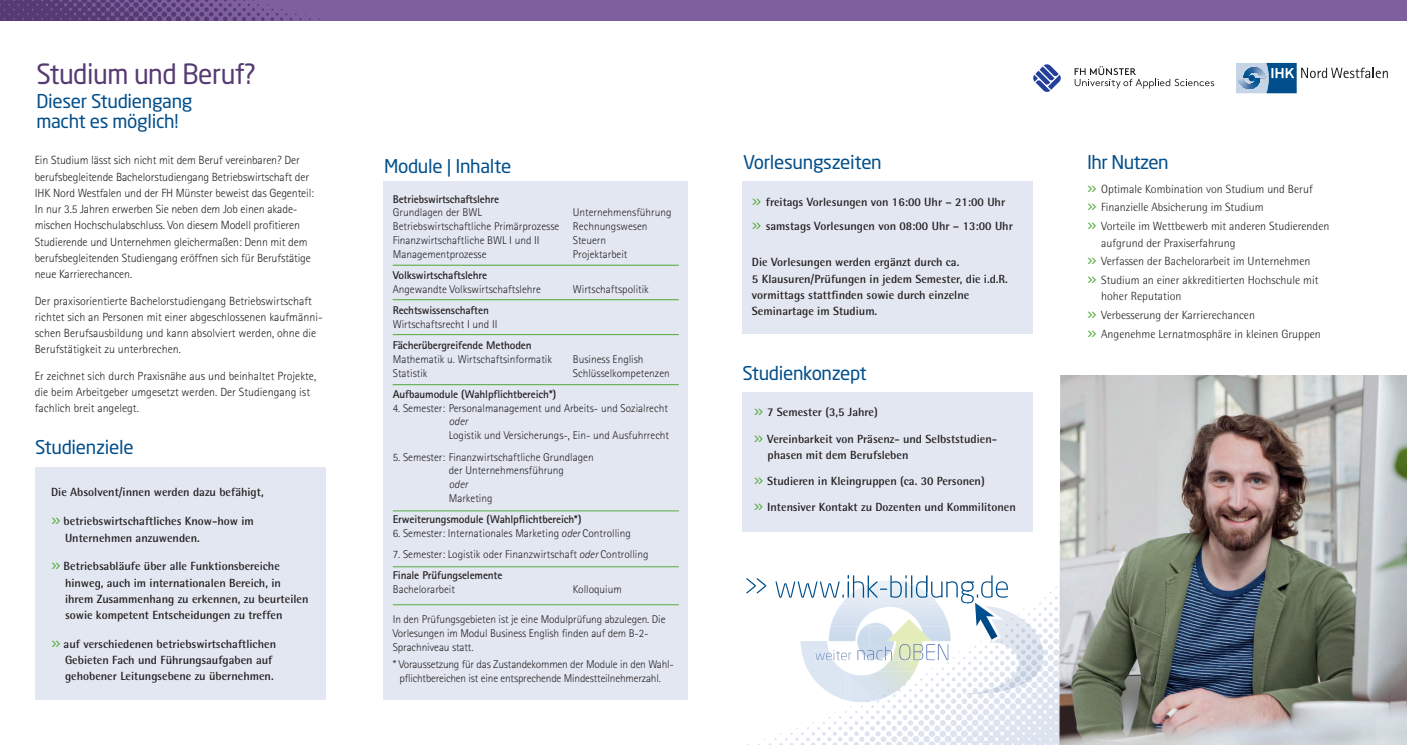
<style>
.page{position:relative;width:1407px;height:745px;background:#fff}
.page>*{position:absolute;margin:0;border:0;box-sizing:border-box;transform-origin:0 0}
.t1{font:27.5px "Neo Sans Pro";letter-spacing:-.015em;color:#563a73;scale:.96 1}
.t2{font:18.75px/20px "Neo Sans Pro";letter-spacing:-.015em;color:#004f8c}
.t3{font:700 11.88px/16.2px "Rotis Semi Sans";color:#231f20}
.t4{font:300 11.88px/16.2px "Rotis Sans Serif";letter-spacing:-.01em;color:#231f20}
.t5{font:300 11.88px/18.8px "Rotis Semi Sans";color:#231f20}
.t6{font:300 11.25px/13.8px "Rotis Sans Serif";color:#231f20}
.t7{font:700 11.25px "Rotis Sans Serif";letter-spacing:-.015em;color:#231f20}
.t8{font:italic 300 11.25px "Rotis Sans Serif";color:#231f20}
.s1{font-family:"Neo Sans Pro";font-weight:400;font-size:15px;color:#56ab40}
.s2{font-style:italic}
.s3{font-weight:700}
</style>
<div class="page">
<img style="left:746px;top:585px;width:313px;height:159px">
<div style="left:742px;top:392px;width:291px;height:139px;background:#e3e7f2"></div>
<div style="left:383px;top:181px;width:305px;height:518px;background:#e3e7f2"></div>
<div style="left:742px;top:181px;width:291px;height:153px;background:#e3e7f2"></div>
<div style="left:35px;top:467px;width:290px;height:232px;background:#e3e7f2"></div>
<hr style="left:393px;top:265px;width:286px;height:1px;background:#56ab40">
<hr style="left:393px;top:299px;width:286px;height:1px;background:#56ab40">
<hr style="left:393px;top:334px;width:286px;height:1px;background:#56ab40">
<hr style="left:393px;top:384px;width:286px;height:1px;background:#56ab40">
<img style="left:1059px;top:375px;width:348px;height:369px">
<img style="left:830px;top:603px;width:119px;height:23px">
<img style="left:931px;top:626px;width:19px;height:14px">
<img style="left:869px;top:626px;width:18px;height:19px">
<img style="left:829px;top:626px;width:40px;height:19px">
<img style="left:800px;top:640px;width:45px;height:30px">
<img style="left:808px;top:670px;width:70px;height:30px">
<img style="left:886px;top:640px;width:36px;height:31px">
<img style="left:886px;top:671px;width:28px;height:25px">
<img style="left:858px;top:671px;width:19px;height:4px">
<img style="left:887px;top:618px;width:44px;height:22px">
<img style="left:833px;top:649px;width:18px;height:11px">
<img style="left:815px;top:649px;width:18px;height:11px">
<img style="left:852px;top:645px;width:25px;height:15px">
<img style="left:858px;top:645px;width:34px;height:14px">
<svg style="left:877px;top:656px;width:15px;height:15px"></svg>
<img style="left:922px;top:643px;width:26px;height:17px">
<img style="left:893px;top:643px;width:29px;height:17px">
<img style="left:746px;top:578px;width:10px;height:15px">
<img style="left:756px;top:578px;width:10px;height:15px">
<img style="left:768px;top:575px;width:240px;height:28px">
<img style="left:842px;top:579px;width:96px;height:24px">
<img style="left:842px;top:582px;width:32px;height:21px">
<img style="left:975px;top:602px;width:22px;height:37px">
<img style="left:1002px;top:608px;width:42px;height:82px">
<img style="left:984px;top:605px;width:18px;height:38px">
<img style="left:960px;top:684px;width:42px;height:9px">
<svg style="left:1236px;top:63px;width:152px;height:30px"></svg>
<hr style="left:393px;top:510px;width:286px;height:1px;background:#56ab40">
<hr style="left:393px;top:566px;width:286px;height:1px;background:#56ab40">
<hr style="left:393px;top:604px;width:286px;height:1px;background:#56ab40">
<svg style="left:1074px;top:66px;width:140px;height:22px"></svg>
<svg style="left:1033px;top:64px;width:28px;height:28px"></svg>
<div style="left:0;top:0;width:1407px;height:21px;background:#7f609f"></div>
<img style="left:0;top:0;width:320px;height:21px">
<h1 class="t1" style="left:36px;top:57px;width:231px">Studium und Beruf?</h1>
<h2 class="t2" style="left:36px;top:90px;width:158px">Dieser Studiengang macht es möglich!</h2>
<p class="t4" style="left:35px;top:152px;width:281px">Ein Studium lässt sich nicht mit dem Beruf vereinbaren? Der berufsbegleitende Bachelorstudiengang Betriebswirtschaft der IHK Nord Westfalen und der FH Münster beweist das Gegenteil:<br>In nur 3.5 Jahren erwerben Sie neben dem Job einen akade&shy;mischen Hochschulabschluss. Von diesem Modell profitieren Studierende und Unternehmen gleichermaßen: Denn mit dem berufsbegleitenden Studiengang eröffnen sich für Berufstätige neue Karrierechancen.</p>
<p class="t4" style="left:35px;top:292px;width:289px">Der praxisorientierte Bachelorstudiengang Betriebswirtschaft richtet sich an Personen mit einer abgeschlossenen kaufmänni&shy;schen Berufsausbildung und kann absolviert werden, ohne die Berufstätigkeit zu unterbrechen.</p>
<p class="t4" style="left:35px;top:367px;width:283px">Er zeichnet sich durch Praxisnähe aus und beinhaltet Projekte, die beim Arbeitgeber umgesetzt werden. Der Studiengang ist fachlich breit angelegt.</p>
<h2 class="t2" style="left:35px;top:437px;width:100px">Studienziele</h2>
<p class="t3" style="left:51px;top:484px;width:214px">Die Absolvent/innen werden dazu befähigt,</p>
<p class="t3" style="left:65px;top:512px;width:190px;text-indent:-14px"><span class="s1">»</span> betriebswirtschaftliches Know-how im<br>Unternehmen anzuwenden.</p>
<p class="t3" style="left:65px;top:557px;width:245px;text-indent:-14px"><span class="s1">»</span> Betriebsabläufe über alle Funktionsbereiche hinweg, auch im internationalen Bereich, in ihrem Zusammenhang zu erkennen, zu beurteilen sowie kompetent Entscheidungen zu treffen</p>
<p class="t3" style="left:65px;top:635px;width:213px;text-indent:-14px"><span class="s1">»</span> auf verschiedenen betriebswirtschaftlichen<br>Gebieten Fach und Führungsaufgaben auf gehobener Leitungsebene zu übernehmen.</p>
<h2 class="t2" style="left:384px;top:155px;width:129px">Module | Inhalte</h2>
<p class="t7" style="left:393px;top:192px;width:108px">Betriebswirtschaftslehre</p>
<p class="t6" style="left:393px;top:206px;width:91px">Grundlagen der BWL</p>
<p class="t6" style="left:393px;top:206px;width:280px;text-indent:180px">Unternehmensführung<br>Betriebswirtschaftliche Primärprozesse Rechnungswesen<br>Finanzwirtschaftliche BWL I und II</p>
<p class="t6" style="left:573px;top:233px;width:35px">Steuern</p>
<p class="t6" style="left:393px;top:247px;width:95px">Managementprozesse</p>
<p class="t6" style="left:573px;top:247px;width:56px">Projektarbeit</p>
<p class="t7" style="left:393px;top:268px;width:96px">Volkswirtschaftslehre</p>
<p class="t6" style="left:393px;top:282px;width:150px">Angewandte Volkswirtschaftslehre</p>
<p class="t6" style="left:573px;top:282px;width:78px">Wirtschaftspolitik</p>
<p class="t7" style="left:393px;top:303px;width:98px">Rechtswissenschaften</p>
<p class="t6" style="left:393px;top:317px;width:106px">Wirtschaftsrecht I und II</p>
<p class="t7" style="left:393px;top:338px;width:140px">Fächerübergreifende Methoden</p>
<p class="t6" style="left:393px;top:352px;width:161px">Mathematik u. Wirtschaftsinformatik</p>
<p class="t6" style="left:573px;top:352px;width:72px">Business English</p>
<p class="t6" style="left:393px;top:366px;width:36px">Statistik</p>
<p class="t6" style="left:573px;top:366px;width:98px">Schlüsselkompetenzen</p>
<p class="t7" style="left:393px;top:387px;width:165px">Aufbaumodule (Wahlpflichtbereich*)</p>
<p class="t6" style="left:393px;top:401px;width:277px">4. Semester: Personalmanagement und Arbeits- und Sozialrecht</p>
<p class="t8" style="left:449px;top:415px;width:21px">oder</p>
<p class="t6" style="left:449px;top:428px;width:222px">Logistik und Versicherungs-, Ein- und Ausfuhrrecht</p>
<p class="t6" style="left:449px;top:449px;width:146px;text-indent:-56px">5. Semester: Finanzwirtschaftliche Grundlagen der Unternehmensführung</p>
<p class="t8" style="left:449px;top:477px;width:21px">oder</p>
<p class="t6" style="left:449px;top:491px;width:45px">Marketing</p>
<p class="t7" style="left:393px;top:512px;width:190px">Erweiterungsmodule (Wahlpflichtbereich*)</p>
<p class="t6" style="left:393px;top:526px;width:239px">6. Semester: Internationales Marketing <span class="s2">oder</span> Controlling</p>
<p class="t6" style="left:393px;top:543px;width:257px;line-height:21.2px">7. Semester: Logistik oder Finanzwirtschaft <span class="s2">oder</span> Controlling<br><span class="s3">Finale Prüfungselemente</span></p>
<p class="t6" style="left:393px;top:582px;width:64px">Bachelorarbeit</p>
<p class="t6" style="left:573px;top:582px;width:50px">Kolloquium</p>
<p class="t6" style="left:393px;top:612px;width:274px">In den Prüfungsgebieten ist je eine Modulprüfung abzulegen. Die<br>Vorlesungen im Modul Business English finden auf dem B-2-<br>Sprachniveau statt.</p>
<p class="t6" style="left:393px;top:657px;width:283px;text-align:center">* Voraussetzung für das Zustandekommen der Module in den Wahl&shy;pflichtbereichen ist eine entsprechende Mindestteilnehmerzahl.</p>
<h2 class="t2" style="left:743px;top:152px;width:140px">Vorlesungszeiten</h2>
<h2 class="t2" style="left:1087px;top:152px;width:83px">Ihr Nutzen</h2>
<p class="t3" style="left:752px;top:190px;width:262px;line-height:23.8px"><span class="s1">»</span> freitags Vorlesungen von 16:00 Uhr – 21:00 Uhr <span class="s1">»</span> samstags Vorlesungen von 08:00 Uhr – 13:00 Uhr</p>
<p class="t3" style="left:752px;top:254px;width:257px">Die Vorlesungen werden ergänzt durch ca.<br>5 Klausuren/Prüfungen in jedem Semester, die i.d.R. vormittags stattfinden sowie durch einzelne Seminartage im Studium.</p>
<h2 class="t2" style="left:742px;top:362px;width:126px">Studienkonzept</h2>
<p class="t3" style="left:753px;top:403px;width:126px"><span class="s1">»</span> 7 Semester (3,5 Jahre)</p>
<p class="t3" style="left:767px;top:430px;width:231px;text-indent:-14px"><span class="s1">»</span> Vereinbarkeit von Präsenz- und Selbststudien&shy;phasen mit dem Berufsleben</p>
<p class="t3" style="left:753px;top:472px;width:233px"><span class="s1">»</span> Studieren in Kleingruppen (ca. 30 Personen)</p>
<p class="t3" style="left:753px;top:498px;width:264px"><span class="s1">»</span> Intensiver Kontakt zu Dozenten und Kommilitonen</p>
<p class="t5" style="left:1087px;top:179px;width:244px"><span class="s1">»</span> Optimale Kombination von Studium und Beruf<br><span class="s1">»</span> Finanzielle Absicherung im Studium<br><span class="s1">»</span> Vorteile im Wettbewerb mit anderen Studierenden</p>
<p class="t5" style="left:1087px;top:233px;width:233px;text-indent:14px">aufgrund der Praxiserfahrung<br><span class="s1">»</span> Verfassen der Bachelorarbeit im Unternehmen <span class="s1">»</span> Studium an einer akkreditierten Hochschule mit</p>
<p class="t5" style="left:1087px;top:287px;width:235px;text-indent:14px">hoher Reputation<br><span class="s1">»</span> Verbesserung der Karrierechancen<br><span class="s1">»</span> Angenehme Lernatmosphäre in kleinen Gruppen</p>
</div>
